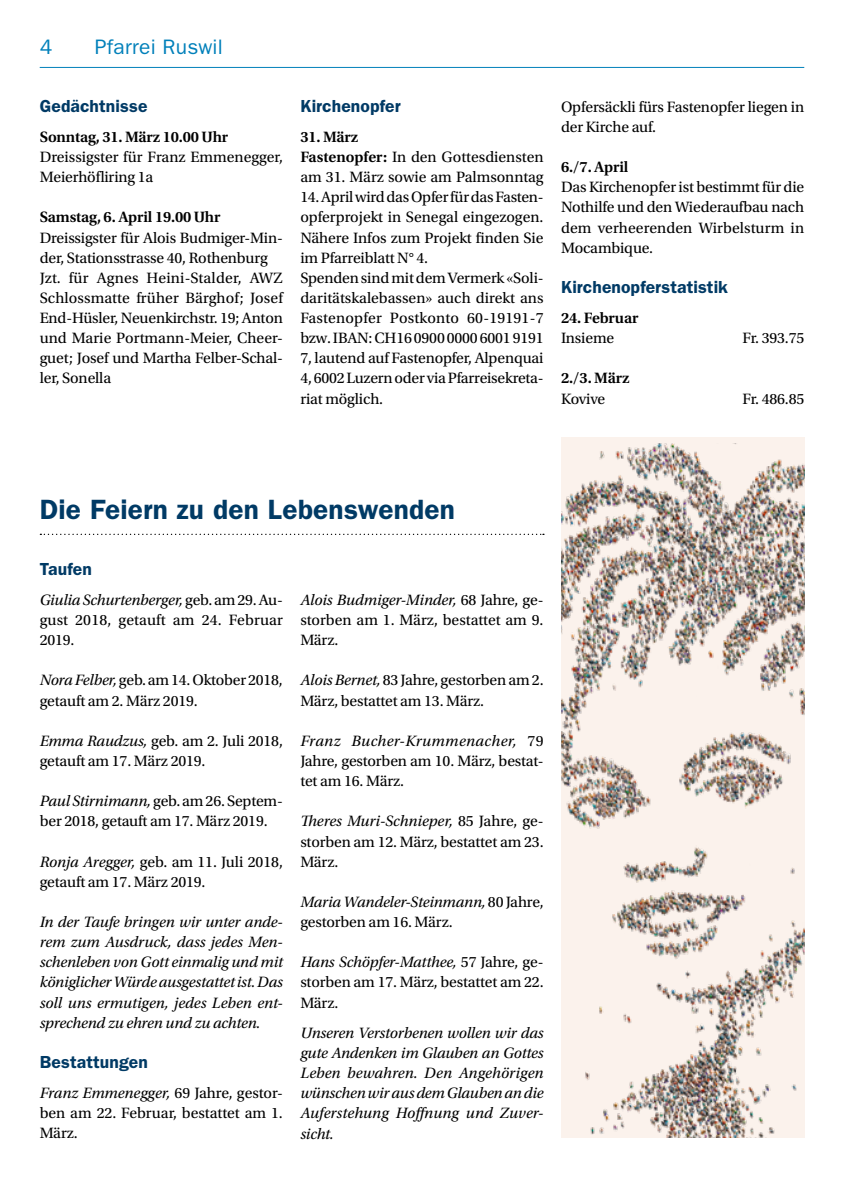
<style>
.page{position:relative;width:844px;height:1191px;background:#fff}
.page>*{position:absolute;margin:0;border:0;box-sizing:border-box;transform-origin:0 0}
.t1{font:600 28px "ITC Franklin Gothic Std";letter-spacing:.01em;color:#003a65}
.t2{font:21px "ITC Franklin Gothic Std";letter-spacing:.01em;color:#0080ba}
.t3{font:600 17.5px "ITC Franklin Gothic Std";letter-spacing:.005em;color:#003a65}
.t4{font:15.75px/20.1px "Utopia Std";letter-spacing:-.01em;color:#000}
.t5{font:italic 15.75px/20.1px "Utopia Std";letter-spacing:-.005em;color:#000;text-align:justify}
.t6{font:600 15.75px "Utopia Std";letter-spacing:-.01em;color:#000}
.s1{font-weight:600}
.s2{font-style:italic}
</style>
<div class="page">
<hr style="left:40px;top:67px;width:764px;height:1px;background:#0080ba">
<svg style="left:40px;top:533px;width:504px;height:2px"></svg>
<img style="left:561px;top:443px;width:243px;height:694px">
<h2 class="t2" style="left:40px;top:35px;width:14px">4</h2>
<h2 class="t2" style="left:95px;top:35px;width:129px">Pfarrei Ruswil</h2>
<p class="t3" style="left:40px;top:95px;width:109px">Gedächtnisse</p>
<p class="t6" style="left:40px;top:128px;width:190px">Sonntag, 31. März 10.00 Uhr</p>
<p class="t4" style="left:40px;top:147px;width:245px">Dreissigster für Franz Emmenegger,<br>Meierhöfliring 1a</p>
<p class="t6" style="left:40px;top:208px;width:182px">Samstag, 6. April 19.00 Uhr</p>
<p class="t4" style="left:40px;top:228px;width:245px">Dreissigster für Alois Budmiger-Min&shy;der, Stationsstrasse 40, Rothenburg Jzt. für Agnes Heini-Stalder, AWZ Schlossmatte früher Bärghof; Josef End-Hüsler, Neuenkirchstr. 19; Anton und Marie Portmann-Meier, Cheer&shy;guet; Josef und Martha Felber-Schal&shy;ler, Sonella</p>
<p class="t3" style="left:300px;top:95px;width:102px">Kirchenopfer</p>
<p class="t4" style="left:300px;top:127px;width:245px"><span class="s1">31. März<br>Fastenopfer:</span> In den Gottesdiensten am 31. März sowie am Palmsonntag</p>
<p class="t4" style="left:300px;top:187px;width:245px">14. April wird das Opfer für das Fasten&shy;opferprojekt in Senegal eingezogen.<br>Nähere Infos zum Projekt finden Sie im Pfarreiblatt N° 4.<br>Spenden sind mit dem Vermerk «Soli&shy;daritätskalebassen» auch direkt ans Fastenopfer Postkonto 60-19191-7 bzw. IBAN: CH16 0900 0000 6001 9191<br>7, lautend auf Fastenopfer, Alpenquai 4, 6002 Luzern oder via Pfarreisekreta&shy;riat möglich.</p>
<p class="t4" style="left:561px;top:97px;width:245px">Opfersäckli fürs Fastenopfer liegen in der Kirche auf.</p>
<p class="t6" style="left:561px;top:158px;width:69px">6./7. April</p>
<p class="t4" style="left:561px;top:177px;width:245px;text-align:justify">Das Kirchenopfer ist bestimmt für die Nothilfe und den Wiederaufbau nach dem verheerenden Wirbelsturm in Mocambique.</p>
<p class="t3" style="left:561px;top:276px;width:168px">Kirchenopferstatistik</p>
<p class="t6" style="left:561px;top:309px;width:79px">24. Februar</p>
<p class="t4" style="left:561px;top:328px;width:55px">Insieme</p>
<p class="t4" style="left:742px;top:328px;width:63px">Fr. 393.75</p>
<p class="t6" style="left:561px;top:369px;width:70px">2./3. März</p>
<p class="t4" style="left:561px;top:389px;width:46px">Kovive</p>
<p class="t4" style="left:742px;top:389px;width:63px">Fr. 486.85</p>
<h1 class="t1" style="left:40px;top:492px;width:416px">Die Feiern zu den Lebenswenden</h1>
<p class="t3" style="left:40px;top:558px;width:54px">Taufen</p>
<p class="t4" style="left:40px;top:590px;width:245px;text-align:justify"><span class="s2">Giulia Schurtenberger,</span> geb. am 29. Au&shy;gust 2018, getauft am 24. Februar 2019.</p>
<p class="t4" style="left:40px;top:670px;width:244px"><span class="s2">Nora Felber,</span> geb. am 14. Oktober 2018, getauft am 2. März 2019.</p>
<p class="t4" style="left:40px;top:731px;width:245px"><span class="s2">Emma Raudzus,</span> geb. am 2. Juli 2018, getauft am 17. März 2019.</p>
<p class="t4" style="left:40px;top:791px;width:245px"><span class="s2">Paul Stirnimann,</span> geb. am 26. Septem&shy;ber 2018, getauft am 17. März 2019.</p>
<p class="t4" style="left:40px;top:851px;width:245px"><span class="s2">Ronja Aregger,</span> geb. am 11. Juli 2018, getauft am 17. März 2019.</p>
<p class="t5" style="left:40px;top:912px;width:245px">In der Taufe bringen wir unter ande&shy;rem zum Ausdruck, dass jedes Men&shy;schenleben von Gott einmalig und mit königlicher Würde ausgestattet ist. Das soll uns ermutigen, jedes Leben ent&shy;sprechend zu ehren und zu achten.</p>
<p class="t3" style="left:40px;top:1051px;width:110px">Bestattungen</p>
<p class="t4" style="left:40px;top:1083px;width:245px;text-align:justify"><span class="s2">Franz Emmenegger,</span> 69 Jahre, gestor&shy;ben am 22. Februar, bestattet am 1.<br>März.</p>
<p class="t4" style="left:300px;top:590px;width:245px;text-align:justify"><span class="s2">Alois Budmiger-Minder,</span> 68 Jahre, ge&shy;storben am 1. März, bestattet am 9.<br>März.</p>
<p class="t4" style="left:300px;top:670px;width:245px"><span class="s2">Alois Bernet,</span> 83 Jahre, gestorben am 2.<br>März, bestattet am 13. März.</p>
<p class="t4" style="left:300px;top:731px;width:245px;text-align:justify"><span class="s2">Franz Bucher-Krummenacher,</span> 79<br>Jahre, gestorben am 10. März, bestat&shy;tet am 16. März.</p>
<p class="t4" style="left:300px;top:811px;width:245px;text-align:justify"><span class="s2">Theres Muri-Schnieper,</span> 85 Jahre, ge&shy;storben am 12. März, bestattet am 23.<br>März.</p>
<p class="t4" style="left:300px;top:892px;width:245px"><span class="s2">Maria Wandeler-Steinmann,</span> 80 Jahre, gestorben am 16. März.</p>
<p class="t4" style="left:300px;top:952px;width:245px;text-align:justify"><span class="s2">Hans Schöpfer-Matthee,</span> 57 Jahre, ge&shy;storben am 17. März, bestattet am 22.<br>März.</p>
<p class="t5" style="left:300px;top:1023px;width:245px">Unseren Verstorbenen wollen wir das gute Andenken im Glauben an Gottes Leben bewahren. Den Angehörigen wünschen wir aus dem Glauben an die Auferstehung Hoffnung und Zuver&shy;sicht.</p>
</div>
